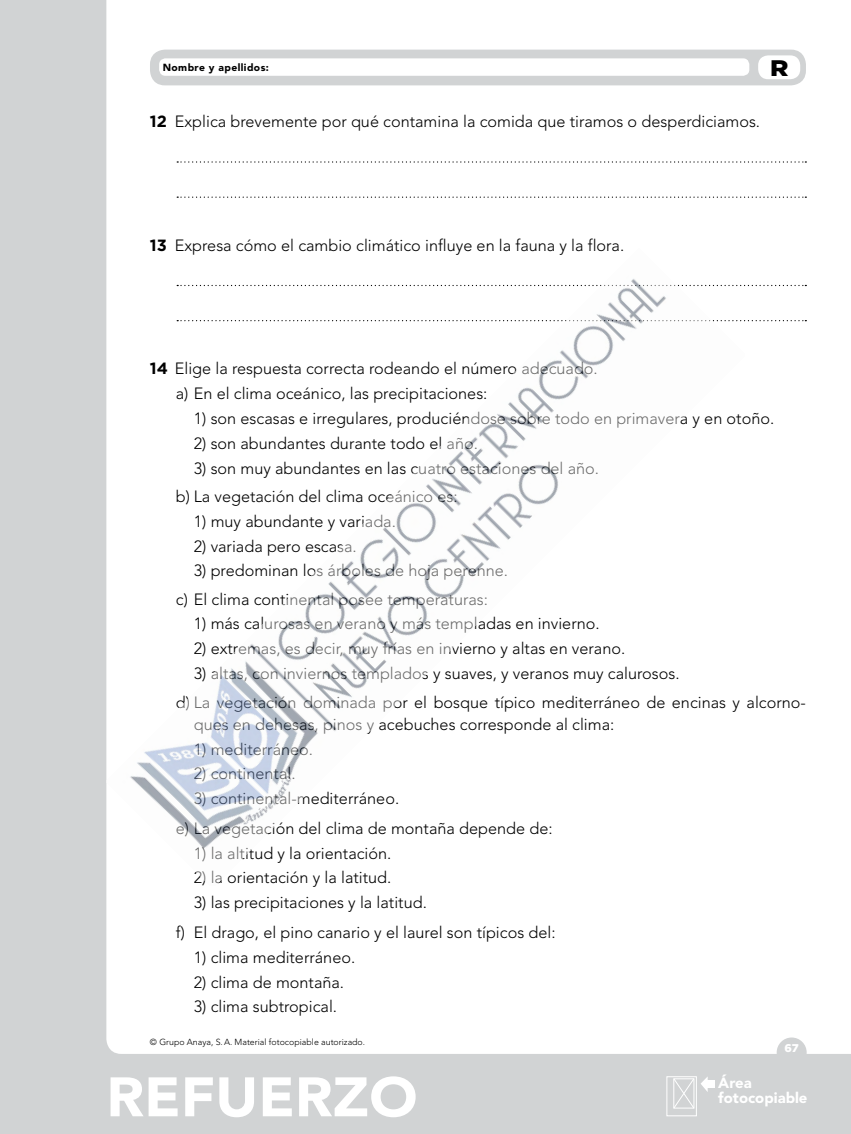
<style>
.page{position:relative;width:851px;height:1134px;background:#fff}
.page>*{position:absolute;margin:0;border:0;box-sizing:border-box;transform-origin:0 0}
.t1{font:900 55px "Avenir LT Std";color:#fff;scale:1.06 1}
.t2{font:900 22.5px "Gotham";color:#000;scale:1.13 1}
.nuclActivSin{font:300 16.25px/21.2px "Avenir LT Std";color:#000}
.t3{font:900 14.88px/14.9px "Avenir LT Std";color:#fff}
.t4{font:900 11.25px "Gotham";color:#fff}
.t5{font:900 10.25px "Avenir LT Std";letter-spacing:.04em;color:#000}
.t6{font:300 8.75px "Avenir LT Std";color:#000}
.s1{font-family:"Gotham";font-weight:700}
</style>
<div class="page">
<div style="left:0;top:0;width:850px;height:1134px;background:#d1d3d4"></div>
<div style="left:106px;top:0;width:744px;height:1054px;background:#fff"></div>
<div style="left:776px;top:1037px;width:30px;height:30px;background:#d1d3d4;border-radius:50%"></div>
<div style="left:666px;top:1076px;width:30px;height:40px;border:1px solid #fff"></div>
<svg style="left:672px;top:1076px;width:35px;height:33px"></svg>
<div style="left:706px;top:1081px;width:8px;height:7px;background:#fff"></div>
<svg style="left:177px;top:161px;width:629px;height:2px"></svg>
<svg style="left:177px;top:197px;width:629px;height:1px"></svg>
<svg style="left:744px;top:285px;width:62px;height:1px"></svg>
<svg style="left:744px;top:320px;width:62px;height:1px"></svg>
<div style="left:150px;top:50px;width:655px;height:35px;background:#d1d3d4;border-radius:15px"></div>
<div style="left:758px;top:55px;width:42px;height:24px;background:#fff;border-radius:10px"></div>
<div style="left:159px;top:58px;width:590px;height:18px;background:#fff;border-radius:6px"></div>
<div style="left:106px;top:248px;width:638px;height:638px;background:#fff"></div>
<p class="t5" style="left:163px;top:61px;width:108px">Nombre y apellidos:</p>
<p class="t2" style="left:770px;top:52px;width:18px">R</p>
<p class="nuclActivSin" style="left:150px;top:111px;width:611px"><span class="s1">12</span> Explica brevemente por qué contamina la comida que tiramos o desperdiciamos.</p>
<p class="nuclActivSin" style="left:150px;top:235px;width:476px"><span class="s1">13</span> Expresa cómo el cambio climático influye en la fauna y la flora.</p>
<p class="nuclActivSin" style="left:150px;top:358px;width:449px"><span class="s1">14</span> Elige la respuesta correcta rodeando el número adecuado.</p>
<p class="nuclActivSin" style="left:176px;top:383px;width:313px">a) En el clima oceánico, las precipitaciones:</p>
<p class="nuclActivSin" style="left:194px;top:408px;width:582px">1) son escasas e irregulares, produciéndose sobre todo en primavera y en otoño.</p>
<p class="nuclActivSin" style="left:194px;top:433px;width:286px">2) son abundantes durante todo el año.</p>
<p class="nuclActivSin" style="left:194px;top:457px;width:407px">3) son muy abundantes en las cuatro estaciones del año.</p>
<p class="nuclActivSin" style="left:176px;top:486px;width:283px">b) La vegetación del clima oceánico es:</p>
<p class="nuclActivSin" style="left:194px;top:511px;width:204px">1) muy abundante y variada.</p>
<p class="nuclActivSin" style="left:194px;top:535px;width:164px">2) variada pero escasa.</p>
<p class="nuclActivSin" style="left:194px;top:560px;width:316px">3) predominan los árboles de hoja perenne.</p>
<p class="nuclActivSin" style="left:176px;top:588px;width:313px">c) El clima continental posee temperaturas:</p>
<p class="nuclActivSin" style="left:194px;top:613px;width:407px">1) más calurosas en verano y más templadas en invierno.</p>
<p class="nuclActivSin" style="left:194px;top:638px;width:433px">2) extremas, es decir, muy frías en invierno y altas en verano.</p>
<p class="nuclActivSin" style="left:194px;top:663px;width:487px">3) altas, con inviernos templados y suaves, y veranos muy calurosos.</p>
<p class="nuclActivSin" style="left:194px;top:692px;width:613px;text-indent:-18px">d) La vegetación dominada por el bosque típico mediterráneo de encinas y alcorno&shy;ques en dehesas, pinos y acebuches corresponde al clima:</p>
<p class="nuclActivSin" style="left:194px;top:738px;width:121px">1) mediterráneo.</p>
<p class="nuclActivSin" style="left:194px;top:763px;width:103px">2) continental.</p>
<p class="nuclActivSin" style="left:194px;top:788px;width:207px">3) continental-mediterráneo.</p>
<p class="nuclActivSin" style="left:176px;top:818px;width:378px">e) La vegetación del clima de montaña depende de:</p>
<p class="nuclActivSin" style="left:194px;top:842px;width:199px">1) la altitud y la orientación.</p>
<p class="nuclActivSin" style="left:194px;top:867px;width:199px">2) la orientación y la latitud.</p>
<p class="nuclActivSin" style="left:194px;top:892px;width:234px">3) las precipitaciones y la latitud.</p>
<p class="nuclActivSin" style="left:176px;top:922px;width:381px">f) El drago, el pino canario y el laurel son típicos del:</p>
<p class="nuclActivSin" style="left:194px;top:947px;width:163px">1) clima mediterráneo.</p>
<p class="nuclActivSin" style="left:194px;top:971px;width:152px">2) clima de montaña.</p>
<p class="nuclActivSin" style="left:194px;top:996px;width:145px">3) clima subtropical.</p>
<p class="t6" style="left:150px;top:1037px;width:217px">© Grupo Anaya, S.A. Material fotocopiable autorizado.</p>
<p class="t1" style="left:106px;top:1064px;width:295px">REFUERZO</p>
<p class="t4" style="left:784px;top:1040px;width:16px">67</p>
<p class="t3" style="left:718px;top:1075px;width:91px">Área fotocopiable</p>
</div>
